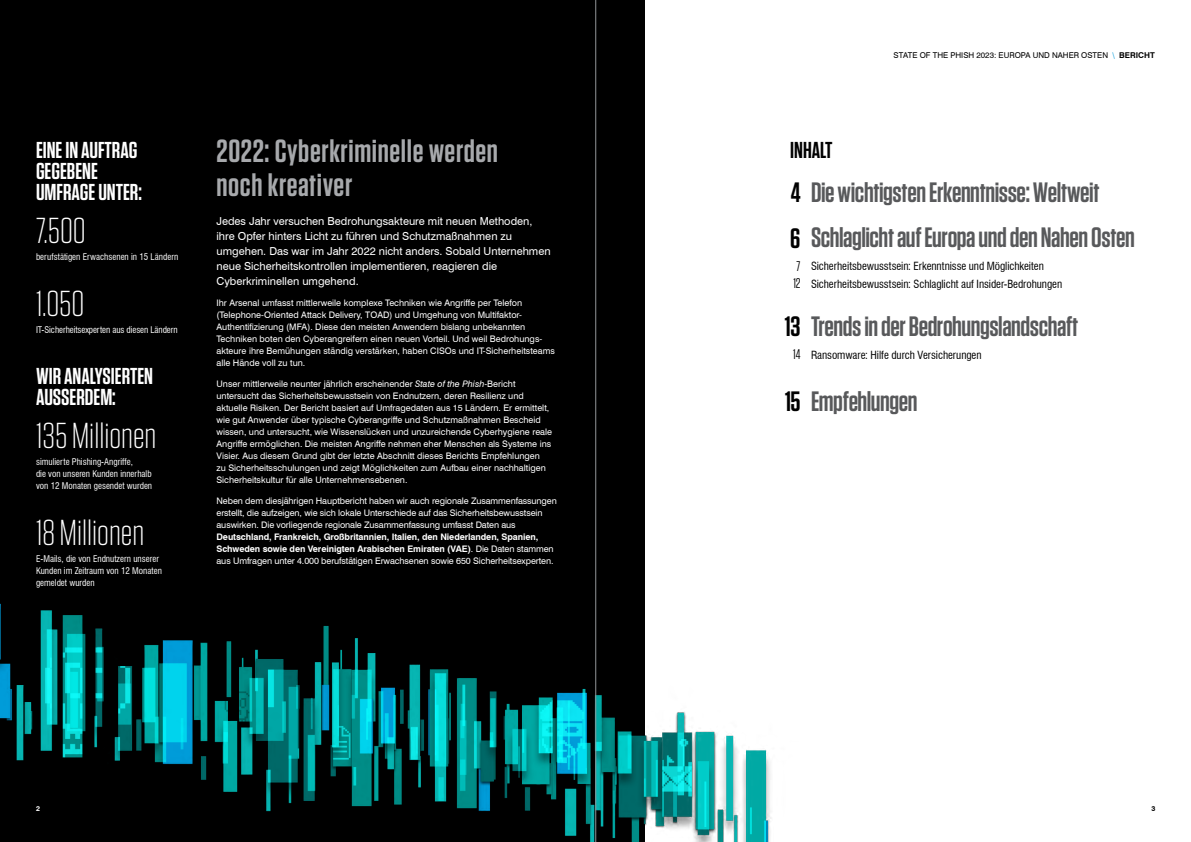
<style>
.page{position:relative;width:1191px;height:842px;background:#fff}
.page>*{position:absolute;margin:0;border:0;box-sizing:border-box;transform-origin:0 0}
.t1{font:300 36px "Tungsten";color:#fff}
.t2{font:600 32px/34px "Tungsten";letter-spacing:.02em;color:#a7a9ac}
.t3{font:600 28px/45.4px "Tungsten";letter-spacing:-.015em;color:#58595b}
.t4{font:600 23px/21px "Tungsten";color:#fff}
.t5{font:600 23px "Tungsten";color:#000}
.t6{font:14px/17.6px "Tungsten";color:#000}
.t7{font:11px/15px "Swiss 721 BT";color:#fff}
.t8{font:condensed 11px/17.6px "Swiss 721 BT";letter-spacing:-.005em;color:#000}
.t9{font:9px/12px "Swiss 721 BT";color:#fff}
.t10{font:condensed 9px/12px "Swiss 721 BT";color:#fff}
.t11{font:700 9px/12px "Swiss 721 BT";letter-spacing:-.01em;color:#fff}
.t12{font:8px "Swiss 721 BT";color:#000}
.t13{font:700 7px "Swiss 721 BT";color:#fff}
.t14{font:700 7px "Swiss 721 BT";color:#000}
.s1{font-style:italic}
.s2{font-weight:400}
.s3{color:#009ada}
.s4{font-weight:700}
.s5{color:#000}
</style>
<div class="page">
<div style="left:0;top:0;width:644px;height:842px;background:#000"></div>
<img style="left:0;top:579px;width:771px;height:263px">
<hr style="left:595px;top:0;width:1px;height:842px;background:#939598">
<h3 class="t4" style="left:36px;top:140px;width:107px">EINE IN AUFTRAG<br>GEGEBENE<br>UMFRAGE UNTER:</h3>
<h1 class="t1" style="left:36px;top:212px;width:51px">7.500</h1>
<p class="t10" style="left:36px;top:250px;width:144px">berufstätigen Erwachsenen in 15 Ländern</p>
<h1 class="t1" style="left:36px;top:285px;width:50px">1.050</h1>
<p class="t10" style="left:36px;top:323px;width:143px">IT-Sicherheitsexperten aus diesen Ländern</p>
<h3 class="t4" style="left:36px;top:366px;width:118px">WIR ANALYSIERTEN<br>AUSSERDEM:</h3>
<h1 class="t1" style="left:36px;top:417px;width:122px">135 Millionen</h1>
<p class="t10" style="left:36px;top:455px;width:118px">simulierte Phishing-Angriffe,<br>die von unseren Kunden innerhalb von 12 Monaten gesendet wurden</p>
<h1 class="t1" style="left:36px;top:514px;width:110px">18 Millionen</h1>
<p class="t10" style="left:36px;top:552px;width:127px">E-Mails, die von Endnutzern unserer<br>Kunden im Zeitraum von 12 Monaten gemeldet wurden</p>
<h2 class="t2" style="left:216px;top:135px;width:283px">2022: Cyberkriminelle werden noch kreativer</h2>
<p class="t7" style="left:216px;top:213px;width:336px">Jedes Jahr versuchen Bedrohungsakteure mit neuen Methoden, ihre Opfer hinters Licht zu führen und Schutzmaßnahmen zu umgehen. Das war im Jahr 2022 nicht anders. Sobald Unternehmen neue Sicherheitskontrollen implementieren, reagieren die Cyberkriminellen umgehend.</p>
<p class="t9" style="left:216px;top:297px;width:340px">Ihr Arsenal umfasst mittlerweile komplexe Techniken wie Angriffe per Telefon (Telephone-Oriented Attack Delivery, TOAD) und Umgehung von Multifaktor-Authentifizierung (MFA). Diese den meisten Anwendern bislang unbekannten Techniken boten den Cyberangreifern einen neuen Vorteil. Und weil Bedrohungs&shy;akteure ihre Bemühungen ständig verstärken, haben CISOs und IT-Sicherheitsteams alle Hände voll zu tun.</p>
<p class="t9" style="left:216px;top:378px;width:337px">Unser mittlerweile neunter jährlich erscheinender <span class="s1">State of the Phish</span>-Bericht untersucht das Sicherheitsbewusstsein von Endnutzern, deren Resilienz und aktuelle Risiken. Der Bericht basiert auf Umfragedaten aus 15 Ländern. Er ermittelt, wie gut Anwender über typische Cyberangriffe und Schutzmaßnahmen Bescheid wissen, und untersucht, wie Wissenslücken und unzureichende Cyberhygiene reale Angriffe ermöglichen. Die meisten Angriffe nehmen eher Menschen als Systeme ins Visier. Aus diesem Grund gibt der letzte Abschnitt dieses Berichts Empfehlungen<br>zu Sicherheitsschulungen und zeigt Möglichkeiten zum Aufbau einer nachhaltigen Sicherheitskultur für alle Unternehmensebenen.</p>
<p class="t9" style="left:216px;top:495px;width:342px">Neben dem diesjährigen Hauptbericht haben wir auch regionale Zusammenfassungen erstellt, die aufzeigen, wie sich lokale Unterschiede auf das Sicherheitsbewusstsein auswirken. Die vorliegende regionale Zusammenfassung umfasst Daten aus</p>
<p class="t11" style="left:216px;top:531px;width:339px">Deutschland, Frankreich, Großbritannien, Italien, den Niederlanden, Spanien,<br>Schweden sowie den Vereinigten Arabischen Emiraten (VAE)<span class="s2">. Die Daten stammen aus Umfragen unter 4.000 berufstätigen Erwachsenen sowie 650 Sicherheitsexperten.</span></p>
<p class="t12" style="left:893px;top:50px;width:263px">STATE OF THE PHISH 2023: EUROPA UND NAHER OSTEN <span class="s3">\</span> <span class="s4">BERICHT</span></p>
<h3 class="t5" style="left:790px;top:138px;width:44px">INHALT</h3>
<h3 class="t3" style="left:790px;top:170px;width:346px"><span class="s5">4</span> Die wichtigsten Erkenntnisse: Weltweit<br><span class="s5">6</span> Schlaglicht auf Europa und den Nahen Osten</h3>
<p class="t8" style="left:811px;top:258px;width:253px">Sicherheitsbewusstsein: Erkenntnisse und Möglichkeiten<br>Sicherheitsbewusstsein: Schlaglicht auf Insider-Bedrohungen</p>
<h3 class="t6" style="left:793px;top:257px;width:9px">7<br>12</h3>
<h3 class="t3" style="left:785px;top:304px;width:295px"><span class="s5">13</span> Trends in der Bedrohungslandschaft</h3>
<p class="t8" style="left:811px;top:346px;width:172px">Ransomware: Hilfe durch Versicherungen</p>
<h3 class="t6" style="left:793px;top:346px;width:9px">14</h3>
<h3 class="t3" style="left:785px;top:379px;width:134px"><span class="s5">15</span> Empfehlungen</h3>
<p class="t13" style="left:36px;top:804px;width:5px">2</p>
<p class="t14" style="left:1151px;top:804px;width:5px">3</p>
</div>
